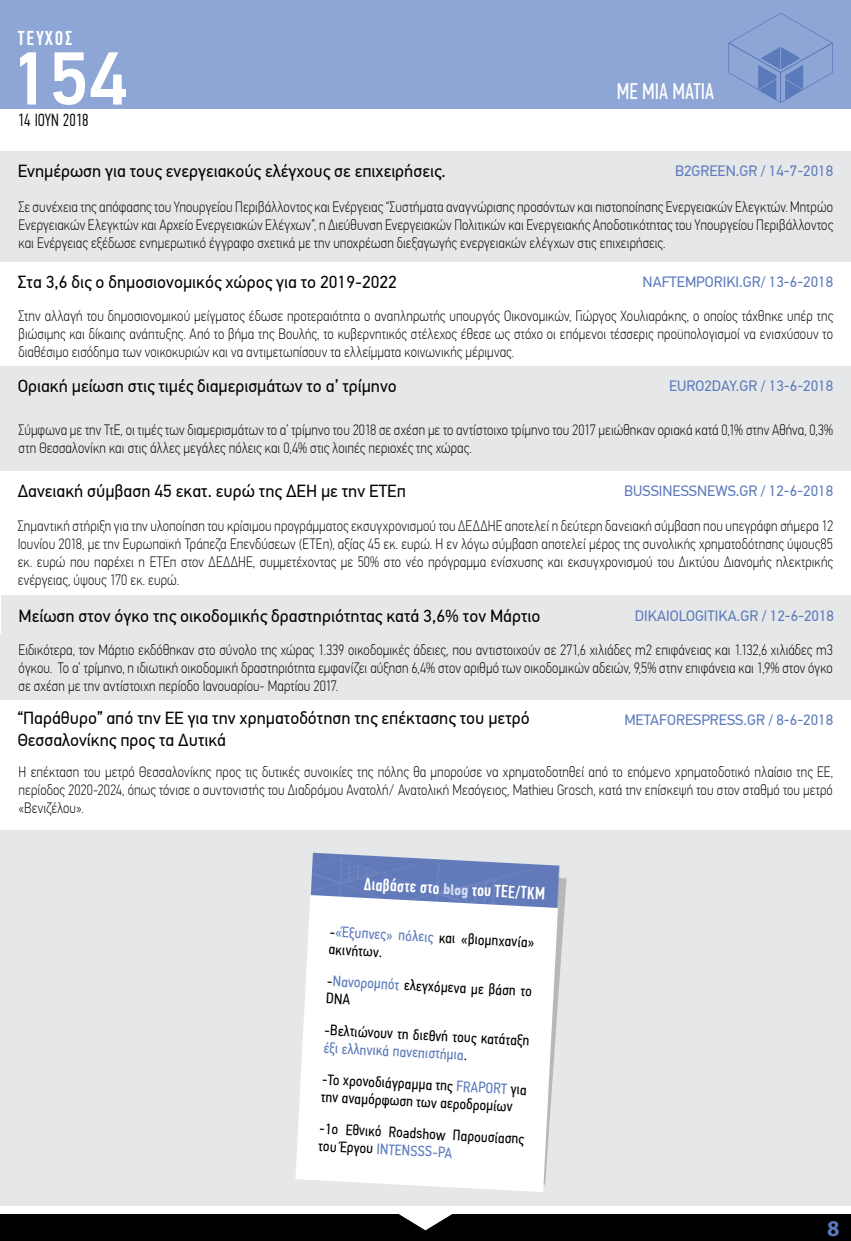
<style>
.page{position:relative;width:851px;height:1241px;background:#fff}
.page>*{position:absolute;margin:0;border:0;box-sizing:border-box;transform-origin:0 0}
.t1{font:500 75px "PF Din Text Pro";color:#fff}
.t2{font:22.5px "PF Din Text Comp Pro";color:#fff}
.t3{font:700 22.5px "Myriad Pro";color:#5b7abc}
.t4{font:500 20px "PF Din Text Comp Pro";letter-spacing:.1em;color:#fff}
.t5{font:17.5px/22.5px "PF Din Text Pro";color:#000}
.t6{font:500 17.5px "PF Din Text Comp Pro";color:#fff}
.t7{font:300 17.5px "PF Din Text Comp Pro";color:#000}
.t8{font:100 15px/18px "PF Din Text Cond Pro";letter-spacing:.005em;color:#000;text-align:justify}
.t9{font:15px/17.5px "PF Din Text Cond Pro";color:#000}
.t10{font:15px "PF Din Text Pro";color:#5b7abc}
.s1{font-family:"PF Din Text Cond Pro";font-weight:700;font-size:15px;color:#d1dbf0}
.s2{color:#5b7abc}
</style>
<div class="page">
<div style="left:0;top:0;width:850px;height:108px;background:#8ea6d6"></div>
<div style="left:0;top:1214px;width:850px;height:26px;background:#000"></div>
<svg style="left:728px;top:13px;width:104px;height:90px"></svg>
<svg style="left:399px;top:1214px;width:53px;height:16px"></svg>
<div style="left:1px;top:188px;width:849px;height:73px;background:#e6e7e8"></div>
<div style="left:1px;top:405px;width:849px;height:65px;background:#e6e7e8"></div>
<div style="left:1px;top:634px;width:849px;height:66px;background:#e6e7e8"></div>
<div style="left:0;top:151px;width:610px;height:39px;background:#e6e7e8"></div>
<div style="left:0;top:366px;width:663px;height:39px;background:#e6e7e8"></div>
<div style="left:1px;top:595px;width:610px;height:39px;background:#e6e7e8"></div>
<div style="left:594px;top:151px;width:256px;height:39px;background:#e6e7e8"></div>
<div style="left:594px;top:366px;width:256px;height:39px;background:#e6e7e8"></div>
<div style="left:603px;top:595px;width:247px;height:39px;background:#e6e7e8"></div>
<div style="left:0;top:829px;width:850px;height:376px;background:#e6e7e8"></div>
<svg style="left:558px;top:878px;width:8px;height:121px"></svg>
<img style="left:311px;top:852px;width:249px;height:72px">
<svg style="left:295px;top:894px;width:263px;height:297px;background:#f8f9fb"></svg>
<h3 class="t4" style="left:18px;top:27px;width:56px">ΤΕΥΧΟΣ</h3>
<h1 class="t1" style="left:10px;top:34px;width:120px">154</h1>
<p class="t7" style="left:18px;top:110px;width:72px">14 ΙΟΥΝ 2018</p>
<p class="t5" style="left:18px;top:160px;width:429px">ΕΝΗΜΈΡΩΣΗ ΓΙΑ ΤΟΥΣ ΕΝΕΡΓΕΙΑΚΟΎΣ ΕΛΈΓΧΟΥΣ ΣΕ ΕΠΙΧΕΙΡΉΣΕΙΣ.</p>
<h2 class="t2" style="left:616px;top:78px;width:99px">ΜΕ ΜΙΑ ΜΑΤΙΑ</h2>
<p class="t10" style="left:675px;top:162px;width:160px">B2GREEN.GR / 14-7-2018</p>
<p class="t8" style="left:19px;top:198px;width:815px">Σε συνέχεια της απόφασης του Υπουργείου Περιβάλλοντος και Ενέργειας “Συστήματα αναγνώρισης προσόντων και πιστοποίησης Ενεργειακών Ελεγκτών. Μητρώο Ενεργειακών Ελεγκτών και Αρχείο Ενεργειακών Ελέγχων”, η Διεύθυνση Ενεργειακών Πολιτικών και Ενεργειακής Αποδοτικότητας του Υπουργείου Περιβάλλοντος και Ενέργειας εξέδωσε ενημερωτικό έγγραφο σχετικά με την υποχρέωση διεξαγωγής ενεργειακών ελέγχων στις επιχειρήσεις.</p>
<p class="t5" style="left:18px;top:270px;width:381px">ΣΤΑ 3,6 ΔΙΣ Ο ΔΗΜΟΣΙΟΝΟΜΙΚΌΣ ΧΏΡΟΣ ΓΙΑ ΤΟ 2019-2022</p>
<p class="t10" style="left:642px;top:272px;width:192px">NAFTEMPORIKI.GR/ 13-6-2018</p>
<p class="t8" style="left:19px;top:307px;width:815px">Στην αλλαγή του δημοσιονομικού μείγματος έδωσε προτεραιότητα ο αναπληρωτής υπουργός Οικονομικών, Γιώργος Χουλιαράκης, ο οποίος τάχθηκε υπέρ της βιώσιμης και δίκαιης ανάπτυξης. Από το βήμα της Βουλής, το κυβερνητικός στέλεχος έθεσε ως στόχο οι επόμενοι τέσσερις προϋπολογισμοί να ενισχύσουν το διαθέσιμο εισόδημα των νοικοκυριών και να αντιμετωπίσουν τα ελλείμματα κοινωνικής μέριμνας.</p>
<p class="t5" style="left:18px;top:375px;width:380px">ΟΡΙΑΚΉ ΜΕΊΩΣΗ ΣΤΙΣ ΤΙΜΈΣ ΔΙΑΜΕΡΙΣΜΆΤΩΝ ΤΟ Α’ ΤΡΊΜΗΝΟ</p>
<p class="t10" style="left:669px;top:377px;width:166px">EURO2DAY.GR / 13-6-2018</p>
<p class="t8" style="left:19px;top:420px;width:815px">Σύμφωνα με την ΤτΕ, οι τιμές των διαμερισμάτων το α’ τρίμηνο του 2018 σε σχέση με το αντίστοιχο τρίμηνο του 2017 μειώθηκαν οριακά κατά 0,1% στην Αθήνα, 0,3% στη Θεσσαλονίκη και στις άλλες μεγάλες πόλεις και 0,4% στις λοιπές περιοχές της χώρας.</p>
<p class="t5" style="left:18px;top:479px;width:389px">ΔΑΝΕΙΑΚΉ ΣΎΜΒΑΣΗ 45 ΕΚΑΤ. ΕΥΡΏ ΤΗΣ ΔΕΗ ΜΕ ΤΗΝ ΕΤΕΠ</p>
<p class="t10" style="left:624px;top:482px;width:210px">BUSSINESSNEWS.GR / 12-6-2018</p>
<p class="t8" style="left:18px;top:517px;width:816px">Σημαντική στήριξη για την υλοποίηση του κρίσιμου προγράμματος εκσυγχρονισμού του ΔΕΔΔΗΕ αποτελεί η δεύτερη δανειακή σύμβαση που υπεγράφη σήμερα 12<br>Ιουνίου 2018, με την Ευρωπαϊκή Τράπεζα Επενδύσεων (ΕΤΕπ), αξίας 45 εκ. ευρώ. Η εν λόγω σύμβαση αποτελεί μέρος της συνολικής χρηματοδότησης ύψους85 εκ. ευρώ που παρέχει η ΕΤΕπ στον ΔΕΔΔΗΕ, συμμετέχοντας με 50% στο νέο πρόγραμμα ενίσχυσης και εκσυγχρονισμού του Δικτύου Διανομής ηλεκτρικής ενέργειας, ύψους 170 εκ. ευρώ.</p>
<p class="t5" style="left:19px;top:604px;width:523px">ΜΕΊΩΣΗ ΣΤΟΝ ΌΓΚΟ ΤΗΣ ΟΙΚΟΔΟΜΙΚΉΣ ΔΡΑΣΤΗΡΙΌΤΗΤΑΣ ΚΑΤΆ 3,6% ΤΟΝ ΜΆΡΤΙΟ</p>
<p class="t10" style="left:635px;top:606px;width:201px">DIKAIOLOGITIKA.GR / 12-6-2018</p>
<p class="t8" style="left:19px;top:640px;width:815px">Ειδικότερα, τον Μάρτιο εκδόθηκαν στο σύνολο της χώρας 1.339 οικοδομικές άδειες, που αντιστοιχούν σε 271,6 χιλιάδες m2 επιφάνειας και 1.132,6 χιλιάδες m3 όγκου. Το α’ τρίμηνο, η ιδιωτική οικοδομική δραστηριότητα εμφανίζει αύξηση 6,4% στον αριθμό των οικοδομικών αδειών, 9,5% στην επιφάνεια και 1,9% στον όγκο σε σχέση με την αντίστοιχη περίοδο Ιανουαρίου- Μαρτίου 2017.</p>
<p class="t5" style="left:18px;top:706px;width:513px">“ΠΑΡΆΘΥΡΟ” ΑΠΌ ΤΗΝ ΕΕ ΓΙΑ ΤΗΝ ΧΡΗΜΑΤΟΔΌΤΗΣΗ ΤΗΣ ΕΠΈΚΤΑΣΗΣ ΤΟΥ ΜΕΤΡΌ<br>ΘΕΣΣΑΛΟΝΊΚΗΣ ΠΡΟΣ ΤΑ ΔΥΤΙΚΆ</p>
<p class="t10" style="left:624px;top:711px;width:210px">METAFORESPRESS.GR / 8-6-2018</p>
<p class="t8" style="left:19px;top:763px;width:815px">Η επέκταση του μετρό Θεσσαλονίκης προς τις δυτικές συνοικίες της πόλης θα μπορούσε να χρηματοδοτηθεί από το επόμενο χρηματοδοτικό πλαίσιο της ΕΕ, περίοδος 2020-2024, όπως τόνισε ο συντονιστής του Διαδρόμου Ανατολή/ Ανατολική Μεσόγειος, Mathieu Grosch, κατά την επίσκεψή του στον σταθμό του μετρό «Βενιζέλου».</p>
<p class="t6" style="left:364px;top:873px;width:183px;rotate:3deg">Διαβάστε στο <span class="s1">blog</span> του ΤΕΕ/ΤΚΜ</p>
<p class="t9" style="left:330px;top:922px;width:206px;rotate:3deg">-<span class="s2">«Έξυπνες» πόλεις</span> και «βιομηχανία» ακινήτων.</p>
<p class="t9" style="left:327px;top:971px;width:206px;rotate:3deg">-<span class="s2">Νανορομπότ</span> ελεγχόμενα με βάση το<br>DNA</p>
<p class="t9" style="left:325px;top:1021px;width:206px;rotate:3deg">-Βελτιώνουν τη διεθνή τους κατάταξη <span class="s2">έξι ελληνικά πανεπιστήμια</span>.</p>
<p class="t9" style="left:322px;top:1070px;width:206px;rotate:3deg">-To χρονοδιάγραμμα της <span class="s2">FRAPORT</span> για την αναμόρφωση των αεροδρομίων</p>
<p class="t9" style="left:320px;top:1119px;width:206px;rotate:3deg">-1ο Εθνικό Roadshow Παρουσίασης του Έργου <span class="s2">INTENSSS-PA</span></p>
<h2 class="t3" style="left:826px;top:1213px;width:14px">8</h2>
</div>
